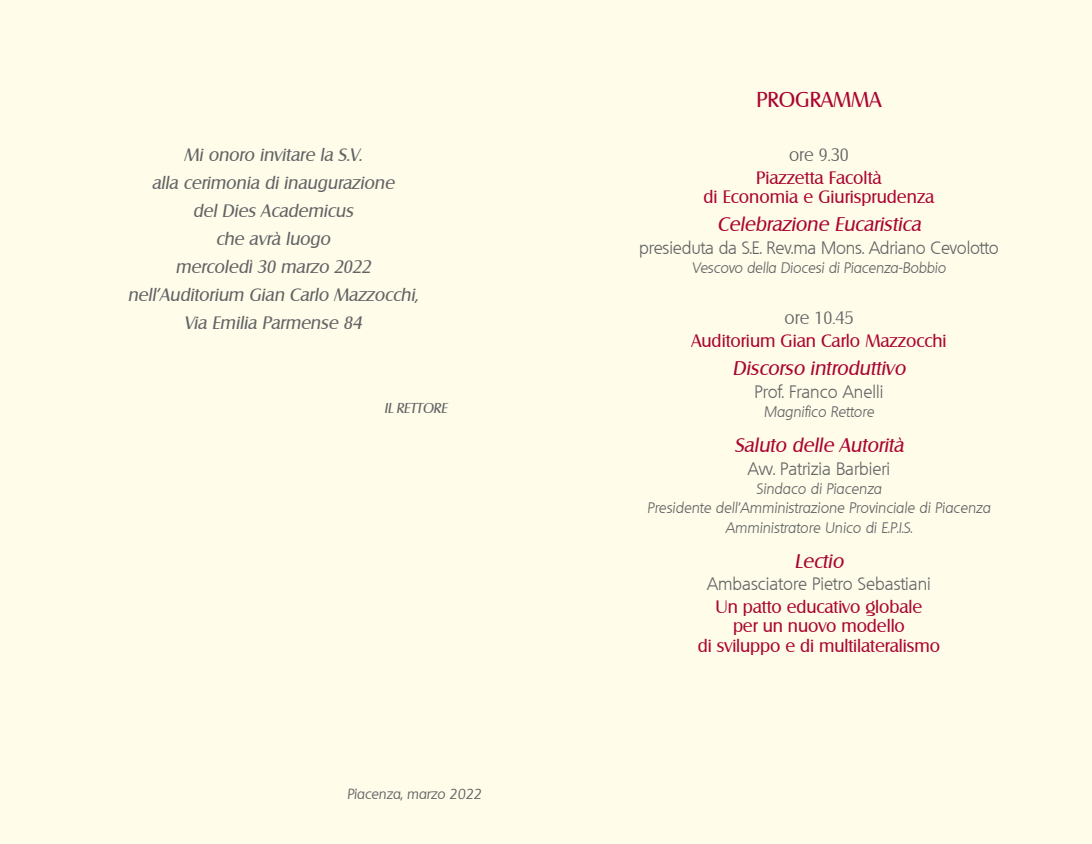
<style>
.page{position:relative;width:1092px;height:844px;background:#fff}
.page>*{position:absolute;margin:0;border:0;box-sizing:border-box;transform-origin:0 0}
.t1{font:21px "Salzburg";color:#ab0431}
.t2{font:italic 19.25px "Salzburg";color:#ab0431}
.t3{font:italic 17.5px "Salzburg";color:#636366}
.t4{font:17.5px "Salzburg";color:#ab0431}
.t5{font:300 17.5px "Quebec";color:#636366}
.t6{font:300 17.5px "Salzburg";color:#636366}
.t7{font:italic 300 14.88px "Quebec";color:#636366}
.t8{font:italic 14px "Quebec";color:#636366}
.t9{font:italic 14px "Salzburg";color:#636366}
</style>
<div class="page">
<div style="left:0;top:0;width:1091px;height:843px;background:#fffde9"></div>
<p class="t3" style="left:184px;top:144px;width:180px">Mi onoro invitare la S.V.</p>
<p class="t3" style="left:152px;top:172px;width:244px">alla cerimonia di inaugurazione</p>
<p class="t3" style="left:193px;top:200px;width:162px">del Dies Academicus</p>
<p class="t3" style="left:216px;top:228px;width:116px">che avrà luogo</p>
<p class="t3" style="left:175px;top:256px;width:196px">mercoledì 30 marzo 2022</p>
<p class="t3" style="left:128px;top:284px;width:292px">nell’Auditorium Gian Carlo Mazzocchi,</p>
<p class="t3" style="left:184px;top:312px;width:179px">Via Emilia Parmense 84</p>
<p class="t9" style="left:384px;top:399px;width:65px">IL RETTORE</p>
<p class="t8" style="left:347px;top:785px;width:136px">Piacenza, marzo 2022</p>
<p class="t1" style="left:756px;top:87px;width:126px">PROGRAMMA</p>
<p class="t6" style="left:789px;top:144px;width:61px">ore 9.30</p>
<p class="t4" style="left:756px;top:167px;width:127px">Piazzetta Facoltà</p>
<p class="t4" style="left:703px;top:186px;width:232px">di Economia e Giurisprudenza</p>
<p class="t2" style="left:717px;top:213px;width:205px">Celebrazione Eucaristica</p>
<p class="t5" style="left:639px;top:236px;width:361px">presieduta da S.E. Rev.ma Mons. Adriano Cevolotto</p>
<p class="t7" style="left:692px;top:258px;width:255px">Vescovo della Diocesi di Piacenza-Bobbio</p>
<p class="t6" style="left:784px;top:307px;width:70px">ore 10.45</p>
<p class="t4" style="left:691px;top:330px;width:257px">Auditorium Gian Carlo Mazzocchi</p>
<p class="t2" style="left:732px;top:356px;width:174px">Discorso introduttivo</p>
<p class="t5" style="left:754px;top:380px;width:130px">Prof. Franco Anelli</p>
<p class="t7" style="left:763px;top:402px;width:112px">Magnifico Rettore</p>
<p class="t2" style="left:734px;top:433px;width:170px">Saluto delle Autorità</p>
<p class="t5" style="left:747px;top:457px;width:144px">Avv. Patrizia Barbieri</p>
<p class="t7" style="left:756px;top:479px;width:127px">Sindaco di Piacenza</p>
<p class="t7" style="left:647px;top:498px;width:345px">Presidente dell’Amministrazione Provinciale di Piacenza</p>
<p class="t7" style="left:725px;top:517px;width:188px">Amministratore Unico di E.P.I.S.</p>
<p class="t2" style="left:794px;top:549px;width:50px">Lectio</p>
<p class="t5" style="left:707px;top:572px;width:225px">Ambasciatore Pietro Sebastiani</p>
<p class="t4" style="left:715px;top:596px;width:208px">Un patto educativo globale</p>
<p class="t4" style="left:733px;top:615px;width:173px">per un nuovo modello</p>
<p class="t4" style="left:698px;top:634px;width:243px">di sviluppo e di multilateralismo</p>
</div>
